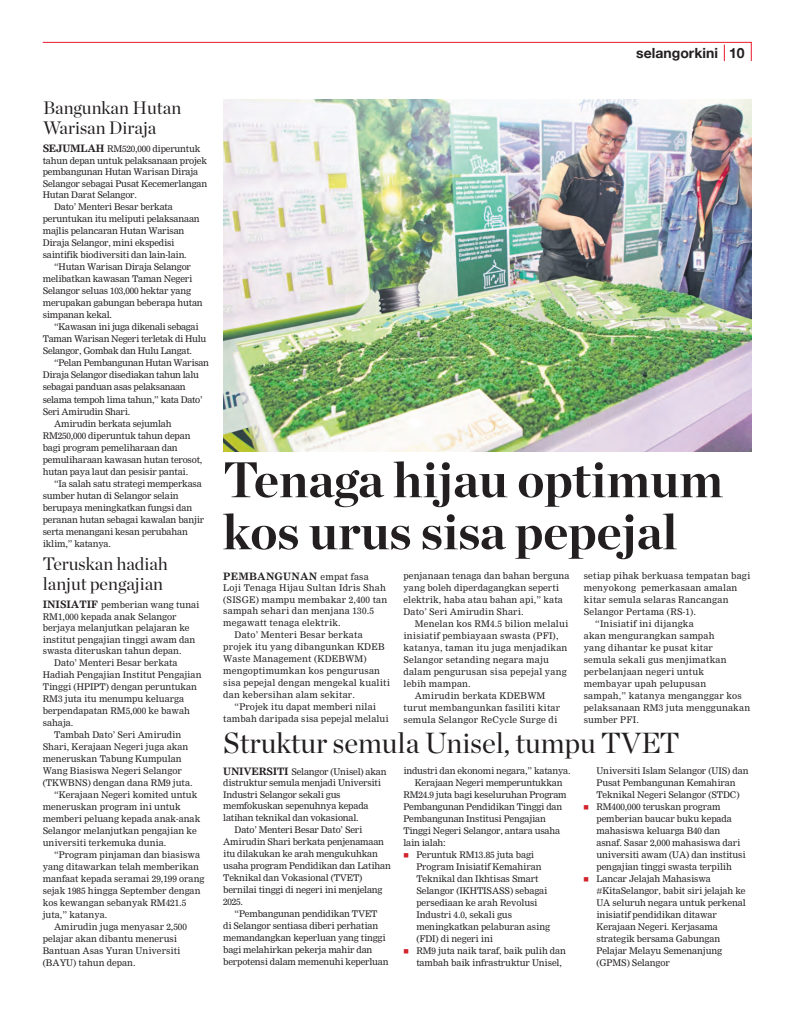
<style>
.page{position:relative;width:794px;height:1010px;background:#fff}
.page>*{position:absolute;margin:0;border:0;box-sizing:border-box;transform-origin:0 0}
.Headline_new{font:700 50px "Chronicle Display";color:#231f20}
._2nd_lead_new{font:29px "Chronicle Display";color:#231f20}
.Ringkas_headline_new{font:18px "Chronicle Display";color:#231f20}
.t1{font:700 14px "Helvetica Neue";color:#231f20}
.Intro_Bold{font:700 10px "Nimrod";letter-spacing:.02em;color:#231f20}
.Body{font:9px/12px "Nimrod";letter-spacing:-.01em;color:#231f20}
.Body-2{font:9px/12px "Nimrod";letter-spacing:.02em;color:#231f20}
.Intro_Bold-2{font:9px/11.5px "Nimrod";letter-spacing:-.02em;color:#231f20}
.Body-3{font:9px/12px "Nimrod";letter-spacing:-.03em;color:#231f20}
.Body-4{font:9px/12px "Nimrod";letter-spacing:.01em;color:#231f20;text-align:center}
.Intro_Bold-3{font:9px/11.5px "Nimrod";color:#231f20}
.Intro_Bold-4{font:9px/11.5px "Nimrod";letter-spacing:.02em;color:#231f20}
.s1{font-weight:700;font-size:10px}
.s2{font-weight:400;font-size:9px}
.s3{font-family:"Liberation Serif";color:#d1232a}
</style>
<div class="page">
<svg style="left:42px;top:42px;width:710px;height:19px"></svg>
<img style="left:223px;top:99px;width:528px;height:352px">
<p class="t1" style="left:636px;top:42px;width:110px">selangorkini 10</p>
<p class="Ringkas_headline_new" style="left:43px;top:94px;width:140px">Bangunkan Hutan</p>
<p class="Ringkas_headline_new" style="left:43px;top:114px;width:115px">Warisan Diraja</p>
<p class="Intro_Bold-2" style="left:43px;top:143px;width:166px"><span class="s1">SEJUMLAH</span> RM520,000 diperuntuk tahun depan untuk pelaksanaan projek pembangunan Hutan Warisan Diraja Selangor sebagai Pusat Kecemerlangan Hutan Darat Selangor.</p>
<p class="Body" style="left:43px;top:201px;width:158px;text-indent:11px">Dato’ Menteri Besar berkata peruntukan itu meliputi pelaksanaan majlis pelancaran Hutan Warisan Diraja Selangor, mini ekspedisi saintifik biodiversiti dan lain-lain.</p>
<p class="Body" style="left:43px;top:261px;width:161px;text-indent:11px">“Hutan Warisan Diraja Selangor melibatkan kawasan Taman Negeri<br>Selangor seluas 103,000 hektar yang merupakan gabungan beberapa hutan simpanan kekal.</p>
<p class="Body-3" style="left:43px;top:321px;width:165px;text-indent:11px">“Kawasan ini juga dikenali sebagai<br>Taman Warisan Negeri terletak di Hulu<br>Selangor, Gombak dan Hulu Langat.</p>
<p class="Body-3" style="left:43px;top:357px;width:168px;text-indent:11px">“Pelan Pembangunan Hutan Warisan Diraja Selangor disediakan tahun lalu sebagai panduan asas pelaksanaan selama tempoh lima tahun,” kata Dato’ Seri Amirudin Shari.</p>
<p class="Body" style="left:43px;top:417px;width:161px;text-indent:11px">Amirudin berkata sejumlah RM250,000 diperuntuk tahun depan bagi program pemeliharaan dan pemuliharaan kawasan hutan terosot, hutan paya laut dan pesisir pantai.</p>
<p class="Body" style="left:43px;top:477px;width:163px;text-indent:11px">“Ia salah satu strategi memperkasa sumber hutan di Selangor selain berupaya meningkatkan fungsi dan peranan hutan sebagai kawalan banjir serta menangani kesan perubahan iklim,” katanya.</p>
<p class="Ringkas_headline_new" style="left:43px;top:549px;width:126px">Teruskan hadiah</p>
<p class="Ringkas_headline_new" style="left:43px;top:569px;width:122px">lanjut pengajian</p>
<p class="Intro_Bold-3" style="left:43px;top:599px;width:158px"><span class="s1">INISIATIF</span> pemberian wang tunai<br>RM1,000 kepada anak Selangor berjaya melanjutkan pelajaran ke institut pengajian tinggi awam dan swasta diteruskan tahun depan.</p>
<p class="Body" style="left:43px;top:656px;width:160px;text-indent:11px">Dato’ Menteri Besar berkata<br>Hadiah Pengajian Institut Pengajian<br>Tinggi (HPIPT) dengan peruntukan<br>RM3 juta itu menumpu keluarga berpendapatan RM5,000 ke bawah sahaja.</p>
<p class="Body" style="left:43px;top:728px;width:151px;text-indent:11px">Tambah Dato’ Seri Amirudin<br>Shari, Kerajaan Negeri juga akan meneruskan Tabung Kumpulan<br>Wang Biasiswa Negeri Selangor (TKWBNS) dengan dana RM9 juta.</p>
<p class="Body" style="left:43px;top:788px;width:159px;text-indent:11px">“Kerajaan Negeri komited untuk meneruskan program ini untuk memberi peluang kepada anak-anak<br>Selangor melanjutkan pengajian ke universiti terkemuka dunia.</p>
<p class="Body" style="left:43px;top:848px;width:163px;text-indent:11px">“Program pinjaman dan biasiswa yang ditawarkan telah memberikan manfaat kepada seramai 29,199 orang sejak 1985 hingga September dengan kos kewangan sebanyak RM421.5 juta,” katanya.</p>
<p class="Body" style="left:43px;top:920px;width:146px;text-indent:11px">Amirudin juga menyasar 2,500 pelajar akan dibantu menerusi<br>Bantuan Asas Yuran Universiti (BAYU) tahun depan.</p>
<p class="Headline_new" style="left:223px;top:439px;width:502px">Tenaga hijau optimum</p>
<p class="Headline_new" style="left:223px;top:491px;width:456px">kos urus sisa pepejal</p>
<p class="Intro_Bold" style="left:223px;top:570px;width:147px">PEMBANGUNAN <span class="s2">empat fasa</span></p>
<p class="Intro_Bold-4" style="left:223px;top:582px;width:166px">Loji Tenaga Hijau Sultan Idris Shah (SISGE) mampu membakar 2,400 tan sampah sehari dan menjana 130.5 megawatt tenaga elektrik.</p>
<p class="Body-2" style="left:223px;top:628px;width:168px;text-indent:11px">Dato’ Menteri Besar berkata projek itu yang dibangunkan KDEB<br>Waste Management (KDEBWM) mengoptimumkan kos pengurusan sisa pepejal dengan mengekal kualiti dan kebersihan alam sekitar.</p>
<p class="Body-4" style="left:223px;top:700px;width:167px">“Projek itu dapat memberi nilai tambah daripada sisa pepejal melalui</p>
<p class="Body-4" style="left:403px;top:569px;width:167px;text-align:left">penjanaan tenaga dan bahan berguna yang boleh diperdagangkan seperti elektrik, haba atau bahan api,” kata Dato’ Seri Amirudin Shari.</p>
<p class="Body-2" style="left:403px;top:617px;width:166px;text-indent:11px">Menelan kos RM4.5 bilion melalui inisiatif pembiayaan swasta (PFI), katanya, taman itu juga menjadikan<br>Selangor setanding negara maju dalam pengurusan sisa pepejal yang lebih mampan.</p>
<p class="Body-2" style="left:403px;top:689px;width:158px;text-align:center">Amirudin berkata KDEBWM<br>turut membangunkan fasiliti kitar semula Selangor ReCycle Surge di</p>
<p class="Body-2" style="left:584px;top:569px;width:168px">setiap pihak berkuasa tempatan bagi menyokong pemerkasaan amalan kitar semula selaras Rancangan<br>Selangor Pertama (RS-1).</p>
<p class="Body-2" style="left:584px;top:617px;width:168px;text-indent:11px">“Inisiatif ini dijangka<br>akan mengurangkan sampah<br>yang dihantar ke pusat kitar<br>semula sekali gus menjimatkan perbelanjaan negeri untuk membayar upah pelupusan sampah,” katanya menganggar kos pelaksanaan RM3 juta menggunakan sumber PFI.</p>
<p class="_2nd_lead_new" style="left:223px;top:720px;width:458px">Struktur semula Unisel, tumpu TVET</p>
<p class="Intro_Bold-2" style="left:223px;top:765px;width:165px"><span class="s1">UNIVERSITI</span> Selangor (Unisel) akan distruktur semula menjadi Universiti Industri Selangor sekali gus memfokuskan sepenuhnya kepada latihan teknikal dan vokasional.</p>
<p class="Body" style="left:223px;top:823px;width:169px;text-indent:11px">Dato’ Menteri Besar Dato’ Seri<br>Amirudin Shari berkata penjenamaan itu dilakukan ke arah mengukuhkan usaha program Pendidikan dan Latihan<br>Teknikal dan Vokasional (TVET) bernilai tinggi di negeri ini menjelang<br>2025.</p>
<p class="Body" style="left:223px;top:907px;width:167px;text-indent:11px">“Pembangunan pendidikan TVET<br>di Selangor sentiasa diberi perhatian memandangkan keperluan yang tinggi bagi melahirkan pekerja mahir dan berpotensi dalam memenuhi keperluan</p>
<p class="Body" style="left:403px;top:764px;width:169px">industri dan ekonomi negara,” katanya.</p>
<p class="Body" style="left:403px;top:776px;width:165px;text-indent:11px">Kerajaan Negeri memperuntukkan<br>RM24.9 juta bagi keseluruhan Program<br>Pembangunan Pendidikan Tinggi dan<br>Pembangunan Institusi Pengajian<br>Tinggi Negeri Selangor, antara usaha lain ialah:</p>
<p class="Body" style="left:416px;top:848px;width:135px;text-indent:-13px"><span class="s3">■</span> Peruntuk RM13.85 juta bagi<br>Program Inisiatif Kemahiran<br>Teknikal dan Ikhtisas Smart<br>Selangor (IKHTISASS) sebagai persediaan ke arah Revolusi<br>Industri 4.0, sekali gus meningkatkan pelaburan asing (FDI) di negeri ini</p>
<p class="Body" style="left:416px;top:944px;width:151px;text-indent:-13px"><span class="s3">■</span> RM9 juta naik taraf, baik pulih dan tambah baik infrastruktur Unisel,</p>
<p class="Body" style="left:596px;top:764px;width:154px">Universiti Islam Selangor (UIS) dan<br>Pusat Pembangunan Kemahiran<br>Teknikal Negeri Selangor (STDC)</p>
<p class="Body" style="left:596px;top:800px;width:151px;text-indent:-13px"><span class="s3">■</span> RM400,000 teruskan program pemberian baucar buku kepada mahasiswa keluarga B40 dan asnaf. Sasar 2,000 mahasiswa dari universiti awam (UA) dan institusi pengajian tinggi swasta terpilih</p>
<p class="Body" style="left:596px;top:872px;width:151px;text-indent:-13px"><span class="s3">■</span> Lancar Jelajah Mahasiswa #KitaSelangor, babit siri jelajah ke<br>UA seluruh negara untuk perkenal inisiatif pendidikan ditawar<br>Kerajaan Negeri. Kerjasama strategik bersama Gabungan<br>Pelajar Melayu Semenanjung (GPMS) Selangor</p>
</div>
